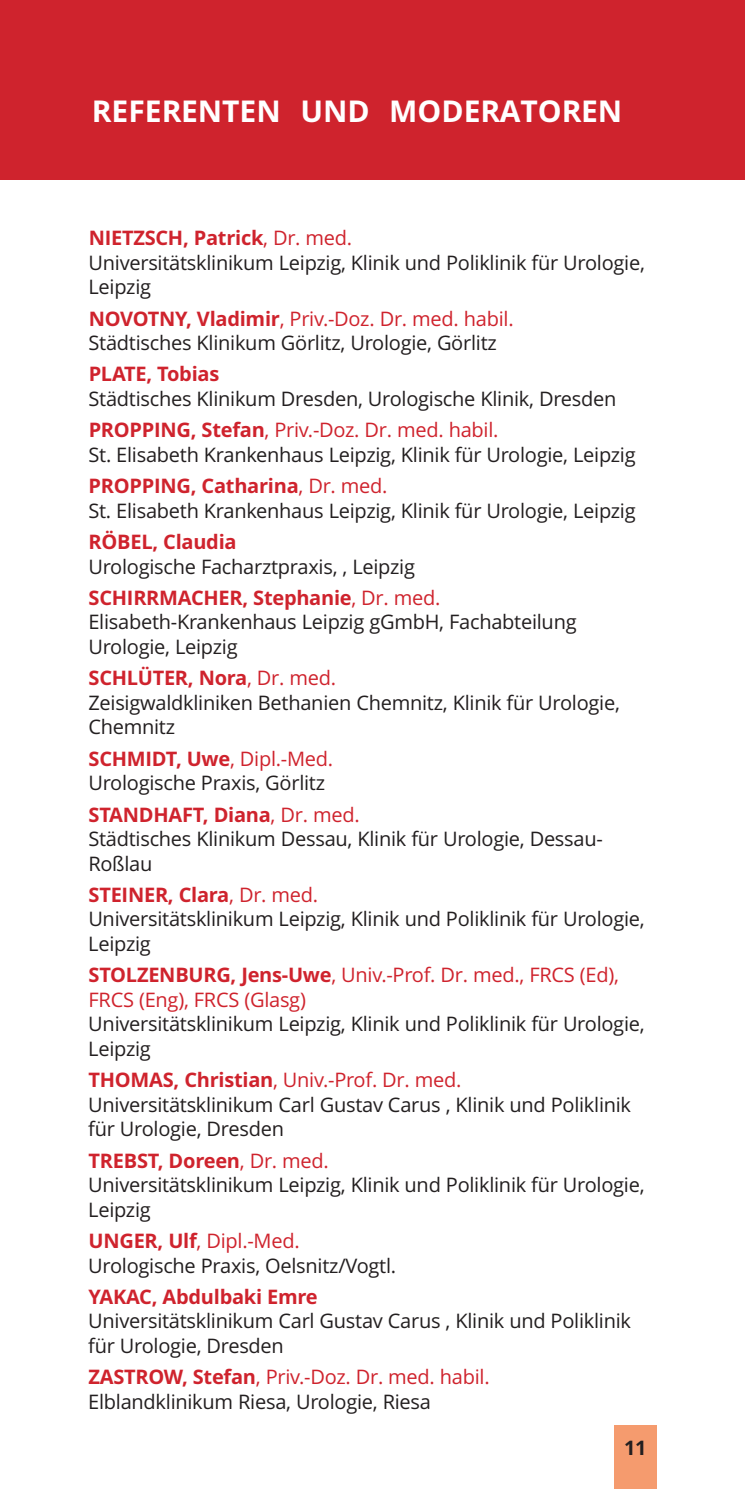
<style>
.page{position:relative;width:745px;height:1489px;background:#fff}
.page>*{position:absolute;margin:0;border:0;box-sizing:border-box;transform-origin:0 0}
.t1{font:700 30px "Open Sans";color:#fff}
.t2{font:20px/24.5px "Open Sans";letter-spacing:-.015em;color:#231f20}
.t3{font:20px/24.5px "Open Sans";letter-spacing:-.015em;color:#cf232d}
.t4{font:700 20px "Open Sans";letter-spacing:-.015em;color:#cf232d}
.t5{font:700 20px "Open Sans";color:#231f20}
.s1{font-weight:400}
.s2{font-weight:700}
</style>
<div class="page">
<div style="left:0;top:0;width:744px;height:180px;background:#cf232d"></div>
<div style="left:613px;top:1424px;width:43px;height:64px;background:#f59b6e"></div>
<h1 class="t1" style="left:92px;top:99px;width:531px">REFERENTEN UND MODERATOREN</h1>
<p class="t4" style="left:89px;top:230px;width:265px">NIETZSCH, Patrick<span class="s1">, Dr. med.</span></p>
<p class="t2" style="left:88px;top:252px;width:557px">Universitätsklinikum Leipzig, Klinik und Poliklinik für Urologie,<br>Leipzig</p>
<p class="t2" style="left:88px;top:332px;width:409px">Städtisches Klinikum Görlitz, Urologie, Görlitz</p>
<p class="t2" style="left:88px;top:388px;width:529px">Städtisches Klinikum Dresden, Urologische Klinik, Dresden</p>
<p class="t2" style="left:88px;top:444px;width:548px">St. Elisabeth Krankenhaus Leipzig, Klinik für Urologie, Leipzig</p>
<p class="t2" style="left:88px;top:500px;width:548px">St. Elisabeth Krankenhaus Leipzig, Klinik für Urologie, Leipzig</p>
<p class="t2" style="left:88px;top:556px;width:328px">Urologische Facharztpraxis, , Leipzig</p>
<p class="t2" style="left:88px;top:612px;width:489px">Elisabeth-Krankenhaus Leipzig gGmbH, Fachabteilung<br>Urologie, Leipzig</p>
<p class="t2" style="left:88px;top:692px;width:532px">Zeisigwaldkliniken Bethanien Chemnitz, Klinik für Urologie,<br>Chemnitz</p>
<p class="t3" style="left:89px;top:308px;width:426px"><span class="s2">NOVOTNY, Vladimir</span>, Priv.-Doz. Dr. med. habil.</p>
<p class="t4" style="left:89px;top:366px;width:132px">PLATE, Tobias</p>
<p class="t3" style="left:89px;top:420px;width:411px"><span class="s2">PROPPING, Stefan</span>, Priv.-Doz. Dr. med. habil.</p>
<p class="t4" style="left:89px;top:478px;width:300px">PROPPING, Catharina<span class="s1">, Dr. med.</span></p>
<p class="t4" style="left:89px;top:533px;width:149px">RÖBEL, Claudia</p>
<p class="t4" style="left:89px;top:589px;width:353px">SCHIRRMACHER, Stephanie<span class="s1">, Dr. med.</span></p>
<p class="t4" style="left:89px;top:670px;width:249px">SCHLÜTER, Nora<span class="s1">, Dr. med.</span></p>
<p class="t4" style="left:89px;top:750px;width:246px">SCHMIDT, Uwe<span class="s1">, Dipl.-Med.</span></p>
<p class="t4" style="left:89px;top:806px;width:272px">STANDHAFT, Diana<span class="s1">, Dr. med.</span></p>
<p class="t2" style="left:88px;top:772px;width:238px">Urologische Praxis, Görlitz</p>
<p class="t2" style="left:88px;top:828px;width:515px">Städtisches Klinikum Dessau, Klinik für Urologie, Dessau-<br>Roßlau</p>
<p class="t4" style="left:88px;top:886px;width:231px">STEINER, Clara<span class="s1">, Dr. med.</span></p>
<p class="t2" style="left:88px;top:908px;width:557px">Universitätsklinikum Leipzig, Klinik und Poliklinik für Urologie,<br>Leipzig</p>
<p class="t3" style="left:88px;top:964px;width:531px"><span class="s2">STOLZENBURG, Jens-Uwe</span>, Univ.-Prof. Dr. med., FRCS (Ed),<br>FRCS (Eng), FRCS (Glasg)</p>
<p class="t2" style="left:88px;top:1013px;width:557px">Universitätsklinikum Leipzig, Klinik und Poliklinik für Urologie,<br>Leipzig</p>
<p class="t2" style="left:88px;top:1094px;width:544px">Universitätsklinikum Carl Gustav Carus , Klinik und Poliklinik für Urologie, Dresden</p>
<p class="t2" style="left:88px;top:1174px;width:557px">Universitätsklinikum Leipzig, Klinik und Poliklinik für Urologie,<br>Leipzig</p>
<p class="t2" style="left:88px;top:1254px;width:309px">Urologische Praxis, Oelsnitz/Vogtl.</p>
<p class="t2" style="left:88px;top:1310px;width:544px">Universitätsklinikum Carl Gustav Carus , Klinik und Poliklinik für Urologie, Dresden</p>
<p class="t2" style="left:88px;top:1391px;width:344px">Elblandklinikum Riesa, Urologie, Riesa</p>
<p class="t5" style="left:623px;top:1439px;width:24px">11</p>
<p class="t3" style="left:88px;top:1069px;width:374px"><span class="s2">THOMAS, Christian</span>, Univ.-Prof. Dr. med.</p>
<p class="t4" style="left:88px;top:1152px;width:242px">TREBST, Doreen<span class="s1">, Dr. med.</span></p>
<p class="t3" style="left:88px;top:1230px;width:212px"><span class="s2">UNGER, Ulf</span>, Dipl.-Med.</p>
<p class="t4" style="left:88px;top:1288px;width:230px">YAKAC, Abdulbaki Emre</p>
<p class="t3" style="left:88px;top:1366px;width:402px"><span class="s2">ZASTROW, Stefan</span>, Priv.-Doz. Dr. med. habil.</p>
</div>
